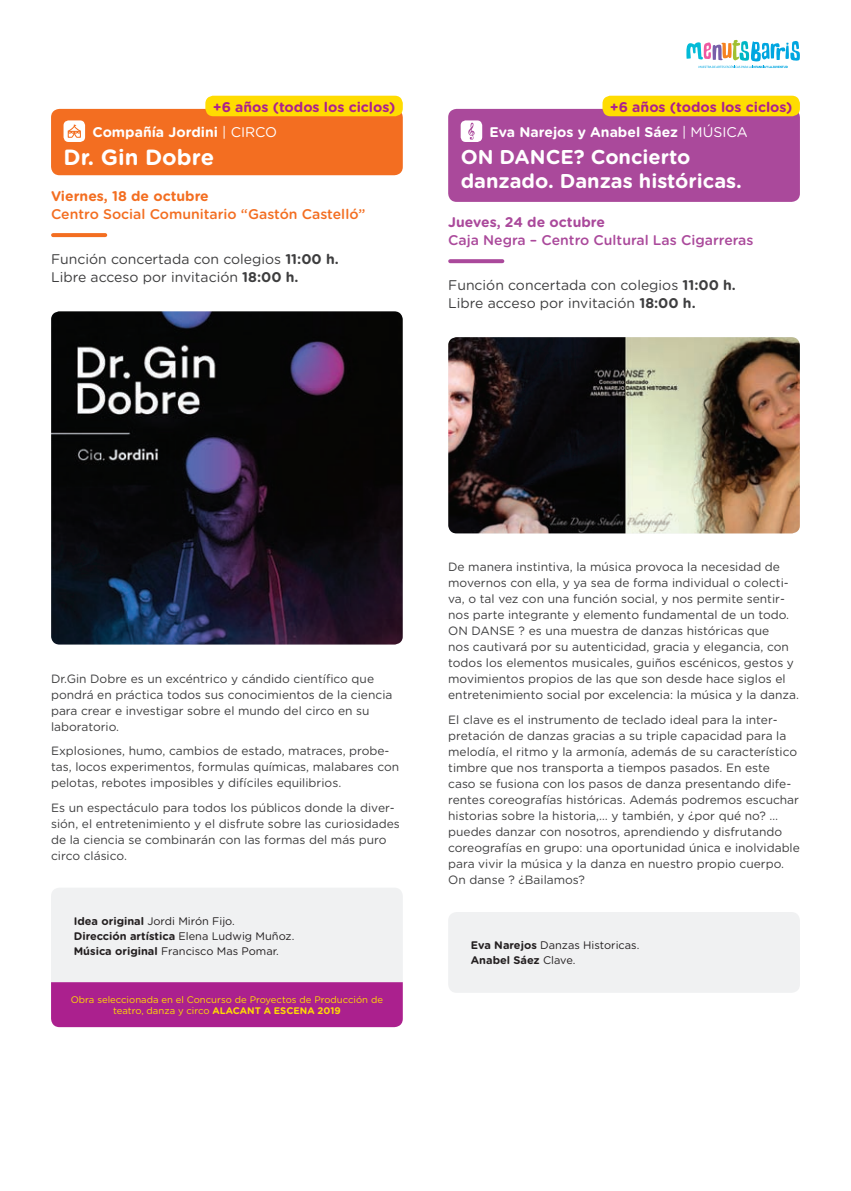
<style>
.page{position:relative;width:851px;height:1191px;background:#fff}
.page>*{position:absolute;margin:0;border:0;box-sizing:border-box;transform-origin:0 0}
.t1{font:700 22px "Gotham Rounded";color:#fff}
.t2{font:700 20px/24px "Gotham Rounded";color:#fff}
.t3{font:14px/18px "Gotham Rounded";color:#3e3e3f}
.t4{font:700 14px "Gotham Rounded";color:#fff}
.t5{font:700 14px "Gotham Rounded";color:#ab208e}
.t6{font:500 14px "Gotham Rounded";color:#f36e21}
.t7{font:500 14px "Gotham Rounded";color:#aa499b}
.t8{font:700 14px "Gotham Rounded";color:#f36e21}
.t9{font:700 14px "Gotham Rounded";color:#aa499b}
.t10{font:12px/16px "Gotham Rounded";color:#3e3e3f}
.t11{font:11px/15px "Gotham Rounded";color:#231f20}
.t12{font:9.6px/12px "Gotham Rounded";color:#ffdc01;text-align:center}
.s1{font-weight:400}
.s2{font-weight:700}
</style>
<div class="page">
<div style="left:51px;top:109px;width:352px;height:66px;background:#f36e21;border-radius:9px"></div>
<div style="left:448px;top:109px;width:351px;height:93px;background:#aa499b;border-radius:9px"></div>
<svg style="left:686px;top:40px;width:114px;height:28px"></svg>
<div style="left:63px;top:120px;width:22px;height:22px;background:#fff;border-radius:5px"></div>
<svg style="left:68px;top:125px;width:13px;height:13px"></svg>
<div style="left:460px;top:120px;width:22px;height:22px;background:#fff;border-radius:5px"></div>
<svg style="left:53px;top:233px;width:52px;height:4px"></svg>
<svg style="left:450px;top:259px;width:52px;height:4px"></svg>
<div style="left:205px;top:96px;width:198px;height:20px;background:#ffdc01;border-radius:8px"></div>
<div style="left:602px;top:96px;width:197px;height:20px;background:#ffdc01;border-radius:8px"></div>
<svg style="left:51px;top:888px;width:352px;height:139px"></svg>
<div style="left:448px;top:912px;width:351px;height:80px;background:#f0f1f2;border-radius:9px"></div>
<img style="left:51px;top:311px;width:351px;height:333px">
<img style="left:448px;top:337px;width:351px;height:196px">
<svg style="left:468px;top:123px;width:6px;height:17px"></svg>
<p class="t5" style="left:213px;top:96px;width:184px">+6 años (todos los ciclos)</p>
<p class="t5" style="left:609px;top:96px;width:184px">+6 años (todos los ciclos)</p>
<p class="t4" style="left:92px;top:122px;width:186px">Compañía Jordini <span class="s1">| CIRCO</span></p>
<h1 class="t1" style="left:63px;top:141px;width:152px">Dr. Gin Dobre</h1>
<p class="t8" style="left:51px;top:185px;width:159px">Viernes, 18 de octubre</p>
<p class="t6" style="left:51px;top:204px;width:316px">Centro Social Comunitario “Gastón Castelló”</p>
<p class="t3" style="left:51px;top:249px;width:289px">Función concertada con colegios <span class="s2">11:00 h.<br></span>Libre acceso por invitación <span class="s2">18:00 h.</span></p>
<p class="t4" style="left:489px;top:122px;width:260px">Eva Narejos y Anabel Sáez <span class="s1">| MÚSICA</span></p>
<h2 class="t2" style="left:460px;top:144px;width:283px">ON DANCE? Concierto danzado. Danzas históricas.</h2>
<p class="t9" style="left:448px;top:212px;width:158px">Jueves, 24 de octubre</p>
<p class="t7" style="left:448px;top:230px;width:307px">Caja Negra – Centro Cultural Las Cigarreras</p>
<p class="t3" style="left:448px;top:275px;width:289px">Función concertada con colegios <span class="s2">11:00 h.<br></span>Libre acceso por invitación <span class="s2">18:00 h.</span></p>
<p class="t10" style="left:51px;top:669px;width:343px">Dr.Gin Dobre es un excéntrico y cándido científico que pondrá en práctica todos sus conocimientos de la ciencia para crear e investigar sobre el mundo del circo en su laboratorio.</p>
<p class="t10" style="left:51px;top:742px;width:350px">Explosiones, humo, cambios de estado, matraces, probe&shy;tas, locos experimentos, formulas químicas, malabares con pelotas, rebotes imposibles y difíciles equilibrios.</p>
<p class="t10" style="left:51px;top:798px;width:350px">Es un espectáculo para todos los públicos donde la diver&shy;sión, el entretenimiento y el disfrute sobre las curiosidades de la ciencia se combinarán con las formas del más puro circo clásico.</p>
<p class="t11" style="left:74px;top:913px;width:222px"><span class="s2">Idea original</span> Jordi Mirón Fijo.<br><span class="s2">Dirección artística</span> Elena Ludwig Muñoz.<br><span class="s2">Música original</span> Francisco Mas Pomar.</p>
<p class="t12" style="left:71px;top:992px;width:313px">Obra seleccionada en el Concurso de Proyectos de Producción de teatro, danza y circo <span class="s2">ALACANT A ESCENA 2019</span></p>
<p class="t10" style="left:448px;top:558px;width:352px">De manera instintiva, la música provoca la necesidad de movernos con ella, y ya sea de forma individual o colecti&shy;va, o tal vez con una función social, y nos permite sentir&shy;nos parte integrante y elemento fundamental de un todo.<br>ON DANSE ? es una muestra de danzas históricas que<br>nos cautivará por su autenticidad, gracia y elegancia, con todos los elementos musicales, guiños escénicos, gestos y movimientos propios de las que son desde hace siglos el entretenimiento social por excelencia: la música y la danza.</p>
<p class="t10" style="left:448px;top:711px;width:353px">El clave es el instrumento de teclado ideal para la inter&shy;pretación de danzas gracias a su triple capacidad para la melodía, el ritmo y la armonía, además de su característico timbre que nos transporta a tiempos pasados. En este caso se fusiona con los pasos de danza presentando dife&shy;rentes coreografías históricas. Además podremos escuchar historias sobre la historia,… y también, y ¿por qué no? … puedes danzar con nosotros, aprendiendo y disfrutando coreografías en grupo: una oportunidad única e inolvidable para vivir la música y la danza en nuestro propio cuerpo.<br>On danse ? ¿Bailamos?</p>
<p class="t11" style="left:471px;top:937px;width:170px"><span class="s2">Eva Narejos</span> Danzas Historicas.<br><span class="s2">Anabel Sáez</span> Clave.</p>
</div>
